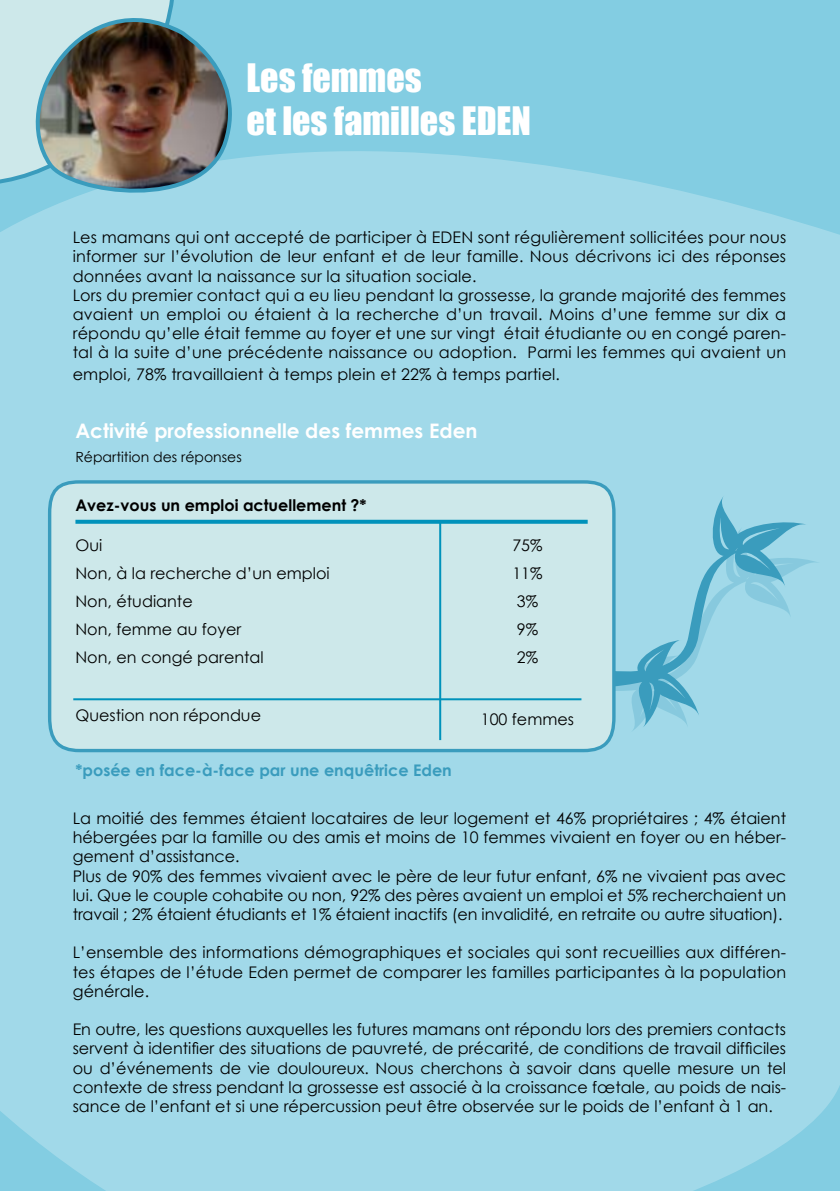
<style>
.page{position:relative;width:840px;height:1191px;background:#fff}
.page>*{position:absolute;margin:0;border:0;box-sizing:border-box;transform-origin:0 0}
.t1{font:36px/43.2px "Impact";color:#fff}
.t2{font:700 20px "Century Gothic";color:#fff}
.t3{font:16px/19.2px "Century Gothic";letter-spacing:.01em;color:#000}
.t4{font:700 16px "Century Gothic";color:#3a9cbd}
.t5{font:700 16px "Century Gothic";color:#000}
.t6{font:14px "Century Gothic";color:#000}
</style>
<div class="page">
<div style="left:0;top:0;width:839px;height:1191px;background:#83cde2"></div>
<div style="left:0;top:151px;width:839px;height:1040px;background:#a1d9e9"></div>
<div style="left:617px;top:526px;width:204px;height:207px;background:#a1d9e9"></div>
<svg style="left:617px;top:495px;width:190px;height:233px;background:#90cfe2"></svg>
<svg style="left:46px;top:478px;width:571px;height:276px;background:#c6e4e8"></svg>
<svg style="left:75px;top:520px;width:512px;height:4px;background:#0b96bd"></svg>
<hr style="left:73px;top:698px;width:508px;height:2px;background:#0092bb">
<hr style="left:439px;top:522px;width:2px;height:218px;background:#0092bb">
<div style="left:0;top:0;width:207px;height:246px;background:#a1d9e9"></div>
<img style="left:1px;top:0;width:247px;height:218px">
<h1 class="t1" style="left:246px;top:55px;width:286px">Les femmes<br>et les familles EDEN</h1>
<p class="t3" style="left:73px;top:227px;width:714px">Les mamans qui ont accepté de participer à EDEN sont régulièrement sollicitées pour nous informer sur l’évolution de leur enfant et de leur famille. Nous décrivons ici des réponses données avant la naissance sur la situation sociale.<br>Lors du premier contact qui a eu lieu pendant la grossesse, la grande majorité des femmes avaient un emploi ou étaient à la recherche d’un travail. Moins d’une femme sur dix a répondu qu’elle était femme au foyer et une sur vingt était étudiante ou en congé paren&shy;tal à la suite d’une précédente naissance ou adoption. Parmi les femmes qui avaient un</p>
<p class="t3" style="left:73px;top:364px;width:488px">emploi, 78% travaillaient à temps plein et 22% à temps partiel.</p>
<p class="t2" style="left:75px;top:415px;width:403px">Activité professionnelle des femmes Eden</p>
<p class="t6" style="left:75px;top:447px;width:168px">Répartition des réponses</p>
<p class="t5" style="left:75px;top:493px;width:292px">Avez-vous un emploi actuellement ?*</p>
<p class="t3" style="left:75px;top:531px;width:256px;line-height:28px">Oui<br>Non, à la recherche d’un emploi<br>Non, étudiante<br>Non, femme au foyer<br>Non, en congé parental</p>
<p class="t3" style="left:75px;top:705px;width:187px">Question non répondue</p>
<p class="t4" style="left:75px;top:758px;width:377px">*posée en face-à-face par une enquêtrice Eden</p>
<p class="t3" style="left:512px;top:531px;width:32px;line-height:28px">75%<br>11%<br>3%<br>9%<br>2%</p>
<p class="t3" style="left:480px;top:709px;width:95px">100 femmes</p>
<p class="t3" style="left:73px;top:808px;width:714px">La moitié des femmes étaient locataires de leur logement et 46% propriétaires ; 4% étaient hébergées par la famille ou des amis et moins de 10 femmes vivaient en foyer ou en héber&shy;gement d’assistance.<br>Plus de 90% des femmes vivaient avec le père de leur futur enfant, 6% ne vivaient pas avec lui. Que le couple cohabite ou non, 92% des pères avaient un emploi et 5% recherchaient un travail ; 2% étaient étudiants et 1% étaient inactifs (en invalidité, en retraite ou autre situation).</p>
<p class="t3" style="left:73px;top:942px;width:714px;text-align:justify">L’ensemble des informations démographiques et sociales qui sont recueillies aux différen&shy;tes étapes de l’étude Eden permet de comparer les familles participantes à la population générale.</p>
<p class="t3" style="left:73px;top:1019px;width:714px;text-align:justify">En outre, les questions auxquelles les futures mamans ont répondu lors des premiers contacts servent à identifier des situations de pauvreté, de précarité, de conditions de travail difficiles ou d’événements de vie douloureux. Nous cherchons à savoir dans quelle mesure un tel contexte de stress pendant la grossesse est associé à la croissance fœtale, au poids de nais&shy;sance de l’enfant et si une répercussion peut être observée sur le poids de l’enfant à 1 an.</p>
</div>
